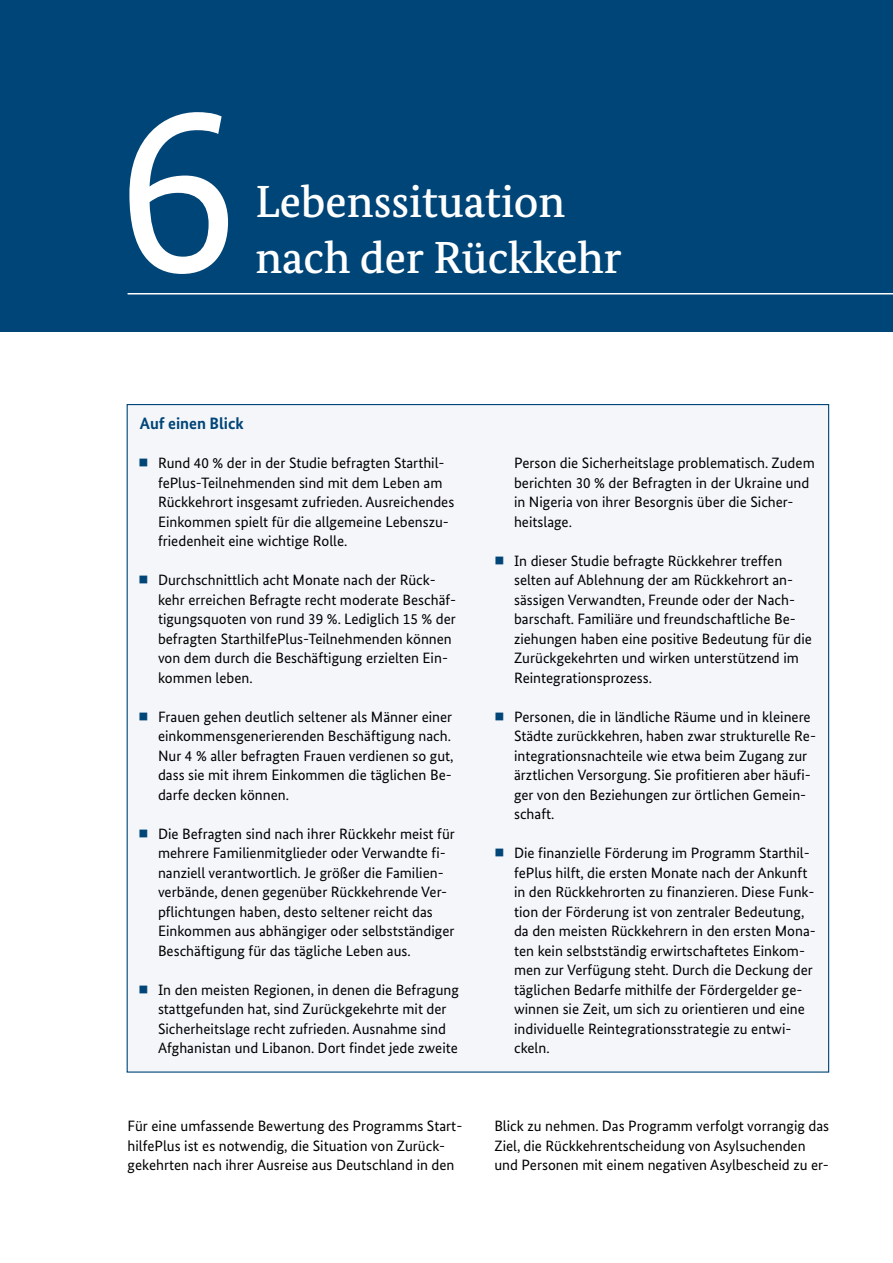
<style>
.page{position:relative;width:893px;height:1263px;background:#fff}
.page>*{position:absolute;margin:0;border:0;box-sizing:border-box;transform-origin:0 0}
.Kapitelzahl_2{font:240px "Bundes Sans";color:#fff}
._1_Überschrift{font:500 45px "Bundes Serif";color:#fff}
.Überschrift_Bold_Bla{font:700 16.5px "Bundes Sans";color:#004577}
.Fließtext_WP{font:15px/19.5px "Bundes Sans";color:#000}
</style>
<div class="page">
<div style="left:0;top:0;width:893px;height:332px;background:#004577"></div>
<hr style="left:128px;top:293px;width:765px;height:1px;background:#fff">
<div style="left:127px;top:405px;width:702px;height:667px;background:#f4f6fa"></div>
<p class="Kapitelzahl_2" style="left:118px;top:42px;width:121px">6</p>
<p class="_1_Überschrift" style="left:255px;top:175px;width:311px">Lebenssituation</p>
<p class="_1_Überschrift" style="left:255px;top:230px;width:368px">nach der Rückkehr</p>
<p class="Überschrift_Bold_Bla" style="left:140px;top:413px;width:105px">Auf einen Blick</p>
<p class="Fließtext_WP" style="left:158px;top:453px;width:298px">Rund 40 % der in der Studie befragten Starthil&shy;fePlus-Teilnehmenden sind mit dem Leben am Rückkehrort insgesamt zufrieden. Ausreichendes Einkommen spielt für die allgemeine Lebenszu&shy;friedenheit eine wichtige Rolle.</p>
<p class="Fließtext_WP" style="left:158px;top:570px;width:300px">Durchschnittlich acht Monate nach der Rück&shy;kehr erreichen Befragte recht moderate Beschäf&shy;tigungsquoten von rund 39 %. Lediglich 15 % der befragten StarthilfePlus-Teilnehmenden können von dem durch die Beschäftigung erzielten Ein&shy;kommen leben.</p>
<p class="Fließtext_WP" style="left:158px;top:706px;width:297px">Frauen gehen deutlich seltener als Männer einer einkommensgenerierenden Beschäftigung nach.<br>Nur 4 % aller befragten Frauen verdienen so gut, dass sie mit ihrem Einkommen die täglichen Be&shy;darfe decken können.</p>
<p class="Fließtext_WP" style="left:158px;top:823px;width:298px">Die Befragten sind nach ihrer Rückkehr meist für mehrere Familienmitglieder oder Verwandte fi&shy;nanziell verantwortlich. Je größer die Familien&shy;verbände, denen gegenüber Rückkehrende Ver&shy;pflichtungen haben, desto seltener reicht das Einkommen aus abhängiger oder selbstständiger Beschäftigung für das tägliche Leben aus.</p>
<p class="Fließtext_WP" style="left:158px;top:979px;width:302px">In den meisten Regionen, in denen die Befragung stattgefunden hat, sind Zurückgekehrte mit der Sicherheitslage recht zufrieden. Ausnahme sind Afghanistan und Libanon. Dort findet jede zweite</p>
<p class="Fließtext_WP" style="left:514px;top:453px;width:302px">Person die Sicherheitslage problematisch. Zudem berichten 30 % der Befragten in der Ukraine und in Nigeria von ihrer Besorgnis über die Sicher&shy;heitslage.</p>
<p class="Fließtext_WP" style="left:514px;top:550px;width:299px">In dieser Studie befragte Rückkehrer treffen selten auf Ablehnung der am Rückkehrort an&shy;sässigen Verwandten, Freunde oder der Nach&shy;barschaft. Familiäre und freundschaftliche Be&shy;ziehungen haben eine positive Bedeutung für die Zurückgekehrten und wirken unterstützend im Reintegrationsprozess.</p>
<p class="Fließtext_WP" style="left:514px;top:706px;width:303px">Personen, die in ländliche Räume und in kleinere Städte zurückkehren, haben zwar strukturelle Re&shy;integrationsnachteile wie etwa beim Zugang zur ärztlichen Versorgung. Sie profitieren aber häufi&shy;ger von den Beziehungen zur örtlichen Gemein&shy;schaft.</p>
<p class="Fließtext_WP" style="left:514px;top:843px;width:303px">Die finanzielle Förderung im Programm Starthil&shy;fePlus hilft, die ersten Monate nach der Ankunft in den Rückkehrorten zu finanzieren. Diese Funk&shy;tion der Förderung ist von zentraler Bedeutung, da den meisten Rückkehrern in den ersten Mona&shy;ten kein selbstständig erwirtschaftetes Einkom&shy;men zur Verfügung steht. Durch die Deckung der täglichen Bedarfe mithilfe der Fördergelder ge&shy;winnen sie Zeit, um sich zu orientieren und eine individuelle Reintegrationsstrategie zu entwi&shy;ckeln.</p>
<p class="Fließtext_WP" style="left:128px;top:1116px;width:336px">Für eine umfassende Bewertung des Programms Start&shy;hilfePlus ist es notwendig, die Situation von Zurück&shy;gekehrten nach ihrer Ausreise aus Deutschland in den</p>
<p class="Fließtext_WP" style="left:494px;top:1116px;width:336px">Blick zu nehmen. Das Programm verfolgt vorrangig das<br>Ziel, die Rückkehrentscheidung von Asylsuchenden und Personen mit einem negativen Asylbescheid zu er-</p>
</div>
